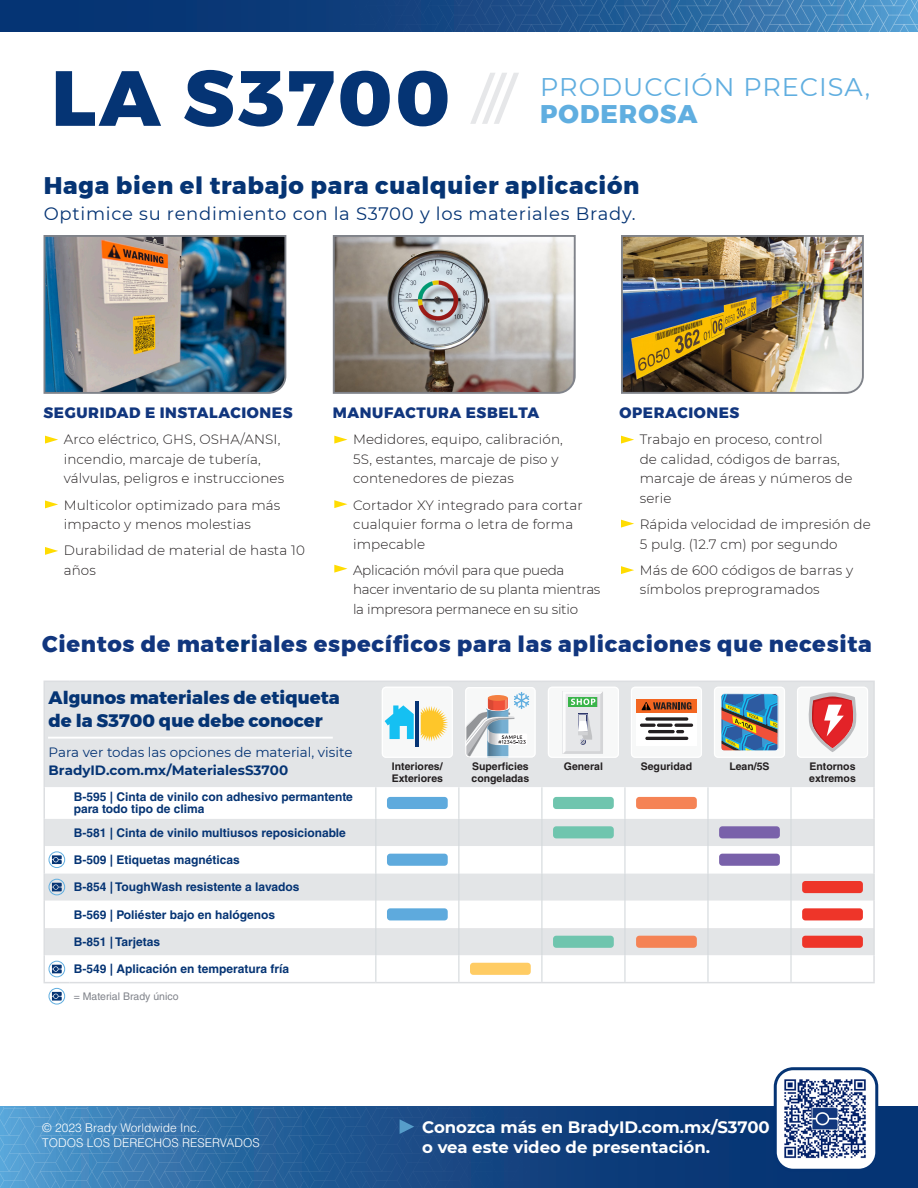
<style>
.page{position:relative;width:918px;height:1188px;background:#fff}
.page>*{position:absolute;margin:0;border:0;box-sizing:border-box;transform-origin:0 0}
._01_Product_Title{font:800 78px "Montserrat";letter-spacing:.04em;color:#053474}
._01_Product_Title-2{font:25.5px/27px "Montserrat";letter-spacing:.04em;color:#60aee0}
._01_Product_Title-3{font:800 24px "Montserrat";letter-spacing:.03em;color:#053474}
._01_Product_Title-4{font:800 22.5px "Montserrat";letter-spacing:.03em;color:#11367e}
._01_Product_Title-5{font:18px "Montserrat";letter-spacing:.04em;color:#053474}
._903_TABLE__body_cop{font:800 18px/22.5px "Montserrat";color:#053474}
._01_Product_Title-6{font:700 16.5px/19.5px "Montserrat";color:#fff}
._01_Product_Title-7{font:800 15px "Montserrat";letter-spacing:.04em;color:#11367e}
._01_Product_Title-8{font:300 13.5px/19.5px "Montserrat";letter-spacing:.01em;color:#231f20}
._01_Product_Title-9{font:300 13.5px/19.5px "Montserrat";letter-spacing:-.02em;color:#231f20}
._903_TABLE__body_cop-2{font:13.5px/18px "Montserrat";color:#053474}
._903_TABLE__body_cop-3{font:700 12px/12px "Helvetica LT Std";color:#053474}
._05_Body_copy{font:300 12px/15px "Helvetica LT Std";color:#fff}
._903_TABLE__body_cop-4{font:700 10.5px/12px "Helvetica LT Std";color:#231f20}
._903_TABLE__body_cop-5{font:10.5px "Helvetica LT Std";color:#80838a}
.s1{font-weight:800}
.s2{color:#053474}
.s3{font-weight:700}
</style>
<div class="page">
<img style="left:0;top:0;width:918px;height:32px">
<img style="left:0;top:1107px;width:918px;height:81px">
<svg style="left:332px;top:235px;width:244px;height:159px;background:#aaa6a1"></svg>
<img style="left:43px;top:235px;width:244px;height:159px">
<img style="left:621px;top:235px;width:243px;height:159px">
<svg style="left:400px;top:1119px;width:14px;height:15px"></svg>
<div style="left:775px;top:1069px;width:102px;height:101px;background:#fff;border-radius:18px"></div>
<div style="left:774px;top:1067px;width:104px;height:105px;border:3px solid #053474;border-radius:18px"></div>
<svg style="left:334px;top:436px;width:13px;height:8px"></svg>
<svg style="left:621px;top:436px;width:13px;height:8px"></svg>
<svg style="left:45px;top:436px;width:13px;height:8px"></svg>
<img style="left:784px;top:1079px;width:82px;height:80px">
<svg style="left:45px;top:500px;width:13px;height:8px"></svg>
<svg style="left:45px;top:547px;width:13px;height:8px"></svg>
<svg style="left:334px;top:500px;width:13px;height:8px"></svg>
<svg style="left:334px;top:565px;width:13px;height:8px"></svg>
<svg style="left:621px;top:520px;width:13px;height:8px"></svg>
<svg style="left:621px;top:566px;width:13px;height:8px"></svg>
<svg style="left:470px;top:73px;width:49px;height:51px"></svg>
<div style="left:45px;top:682px;width:828px;height:105px;background:#e3e5e7"></div>
<svg style="left:44px;top:681px;width:25px;height:1px"></svg>
<hr style="left:44px;top:682px;width:1px;height:50px;background:#dcdee1">
<hr style="left:69px;top:681px;width:307px;height:1px;background:#dcdee1">
<hr style="left:44px;top:732px;width:1px;height:55px;background:#dcdee1">
<hr style="left:44px;top:787px;width:1px;height:32px;background:#dcdee1">
<hr style="left:873px;top:787px;width:2px;height:32px;background:#dcdee1">
<hr style="left:873px;top:819px;width:2px;height:27px;background:#dcdee1">
<hr style="left:873px;top:846px;width:2px;height:27px;background:#dcdee1">
<hr style="left:873px;top:873px;width:2px;height:28px;background:#dcdee1">
<hr style="left:873px;top:901px;width:2px;height:27px;background:#dcdee1">
<hr style="left:873px;top:928px;width:2px;height:27px;background:#dcdee1">
<hr style="left:873px;top:955px;width:2px;height:27px;background:#dcdee1">
<hr style="left:791px;top:982px;width:84px;height:1px;background:#dcdee1">
<hr style="left:791px;top:681px;width:84px;height:1px;background:#dcdee1">
<hr style="left:873px;top:682px;width:2px;height:50px;background:#dcdee1">
<hr style="left:873px;top:732px;width:2px;height:55px;background:#dcdee1">
<hr style="left:708px;top:681px;width:83px;height:1px;background:#dcdee1">
<hr style="left:625px;top:681px;width:83px;height:1px;background:#dcdee1">
<hr style="left:542px;top:681px;width:83px;height:1px;background:#dcdee1">
<hr style="left:459px;top:681px;width:83px;height:1px;background:#dcdee1">
<hr style="left:376px;top:681px;width:83px;height:1px;background:#dcdee1">
<hr style="left:375px;top:787px;width:1px;height:32px;background:#d4d9dc">
<hr style="left:458px;top:787px;width:1px;height:32px;background:#d4d9dc">
<hr style="left:541px;top:787px;width:1px;height:32px;background:#d4d9dc">
<hr style="left:624px;top:787px;width:2px;height:32px;background:#d4d9dc">
<hr style="left:707px;top:787px;width:2px;height:32px;background:#d4d9dc">
<hr style="left:790px;top:787px;width:2px;height:32px;background:#d4d9dc">
<svg style="left:382px;top:687px;width:71px;height:71px"></svg>
<svg style="left:465px;top:687px;width:71px;height:71px"></svg>
<svg style="left:548px;top:687px;width:71px;height:71px"></svg>
<svg style="left:631px;top:687px;width:71px;height:71px"></svg>
<svg style="left:714px;top:687px;width:71px;height:71px"></svg>
<svg style="left:797px;top:687px;width:71px;height:71px"></svg>
<div style="left:387px;top:797px;width:61px;height:12px;background:#5eaadd;border-radius:3px"></div>
<div style="left:553px;top:797px;width:61px;height:12px;background:#6fc5ae;border-radius:3px"></div>
<div style="left:636px;top:797px;width:61px;height:12px;background:#f58355;border-radius:3px"></div>
<svg style="left:44px;top:819px;width:830px;height:186px"></svg>
<hr style="left:48px;top:737px;width:285px;height:2px;background:#fff">
<p class="_01_Product_Title" style="left:51px;top:35px;width:400px">LA S3700</p>
<p class="_01_Product_Title-2" style="left:540px;top:72px;width:332px">PRODUCCIÓN PRECISA,<br><span class="s1">PODEROSA</span></p>
<p class="_01_Product_Title-3" style="left:44px;top:166px;width:597px">Haga bien el trabajo para cualquier aplicación</p>
<p class="_01_Product_Title-5" style="left:44px;top:201px;width:594px">Optimice su rendimiento con la S3700 y los materiales Brady.</p>
<p class="_01_Product_Title-7" style="left:44px;top:401px;width:251px">SEGURIDAD E INSTALACIONES</p>
<p class="_01_Product_Title-8" style="left:64px;top:429px;width:222px">Arco eléctrico, GHS, OSHA/ANSI, incendio, marcaje de tubería, válvulas, peligros e instrucciones</p>
<p class="_01_Product_Title-8" style="left:64px;top:495px;width:218px">Multicolor optimizado para más impacto y menos molestias</p>
<p class="_01_Product_Title-8" style="left:64px;top:540px;width:243px">Durabilidad de material de hasta 10 años</p>
<p class="_01_Product_Title-7" style="left:333px;top:401px;width:208px">MANUFACTURA ESBELTA</p>
<p class="_01_Product_Title-8" style="left:353px;top:429px;width:211px">Medidores, equipo, calibración,<br>5S, estantes, marcaje de piso y contenedores de piezas</p>
<p class="_01_Product_Title-8" style="left:353px;top:495px;width:231px">Cortador XY integrado para cortar cualquier forma o letra de forma impecable</p>
<p class="_01_Product_Title-9" style="left:353px;top:560px;width:249px">Aplicación móvil para que pueda hacer inventario de su planta mientras la impresora permanece en su sitio</p>
<p class="_01_Product_Title-7" style="left:620px;top:401px;width:121px">OPERACIONES</p>
<p class="_01_Product_Title-8" style="left:640px;top:429px;width:214px">Trabajo en proceso, control<br>de calidad, códigos de barras, marcaje de áreas y números de serie</p>
<p class="_01_Product_Title-8" style="left:640px;top:514px;width:233px">Rápida velocidad de impresión de<br>5 pulg. (12.7 cm) por segundo</p>
<p class="_01_Product_Title-8" style="left:640px;top:560px;width:215px">Más de 600 códigos de barras y símbolos preprogramados</p>
<p class="_01_Product_Title-4" style="left:42px;top:626px;width:831px">Cientos de mat<span class="s2">er</span>iales específicos para las aplicaciones que necesita</p>
<p class="_903_TABLE__body_cop" style="left:49px;top:687px;width:293px">Algunos materiales de etiqueta de la S3700 que debe conocer</p>
<p class="_903_TABLE__body_cop-2" style="left:49px;top:743px;width:306px">Para ver todas las opciones de material, visite<br><span class="s3">BradyID.com.mx/MaterialesS3700</span></p>
<p class="_903_TABLE__body_cop-3" style="left:74px;top:791px;width:281px">B-595 | Cinta de vinilo con adhesivo permantente para todo tipo de clima</p>
<p class="_903_TABLE__body_cop-3" style="left:74px;top:826px;width:274px">B-581 | Cinta de vinilo multiusos reposicionable</p>
<p class="_903_TABLE__body_cop-3" style="left:74px;top:854px;width:167px">B-509 | Etiquetas magnéticas</p>
<p class="_903_TABLE__body_cop-3" style="left:74px;top:881px;width:227px">B-854 | ToughWash resistente a lavados</p>
<p class="_903_TABLE__body_cop-3" style="left:74px;top:908px;width:203px">B-569 | Poliéster bajo en halógenos</p>
<p class="_903_TABLE__body_cop-3" style="left:74px;top:936px;width:88px">B-851 | Tarjetas</p>
<p class="_903_TABLE__body_cop-3" style="left:74px;top:963px;width:217px">B-549 | Aplicación en temperatura fría</p>
<p class="_903_TABLE__body_cop-5" style="left:74px;top:990px;width:106px">= Material Brady único</p>
<p class="_903_TABLE__body_cop-4" style="left:392px;top:760px;width:53px">Interiores/<br>Exteriores</p>
<p class="_903_TABLE__body_cop-4" style="left:472px;top:760px;width:59px">Superficies congeladas</p>
<p class="_903_TABLE__body_cop-4" style="left:564px;top:760px;width:41px">General</p>
<p class="_903_TABLE__body_cop-4" style="left:641px;top:760px;width:53px">Seguridad</p>
<p class="_903_TABLE__body_cop-4" style="left:729px;top:760px;width:42px">Lean/5S</p>
<p class="_903_TABLE__body_cop-4" style="left:809px;top:760px;width:48px">Entornos extremos</p>
<p class="_05_Body_copy" style="left:42px;top:1120px;width:219px">© 2023 Brady Worldwide Inc.<br>TODOS LOS DERECHOS RESERVADOS</p>
<p class="_01_Product_Title-6" style="left:422px;top:1117px;width:349px">Conozca más en BradyID.com.mx/S3700 o vea este video de presentación.</p>
</div>
